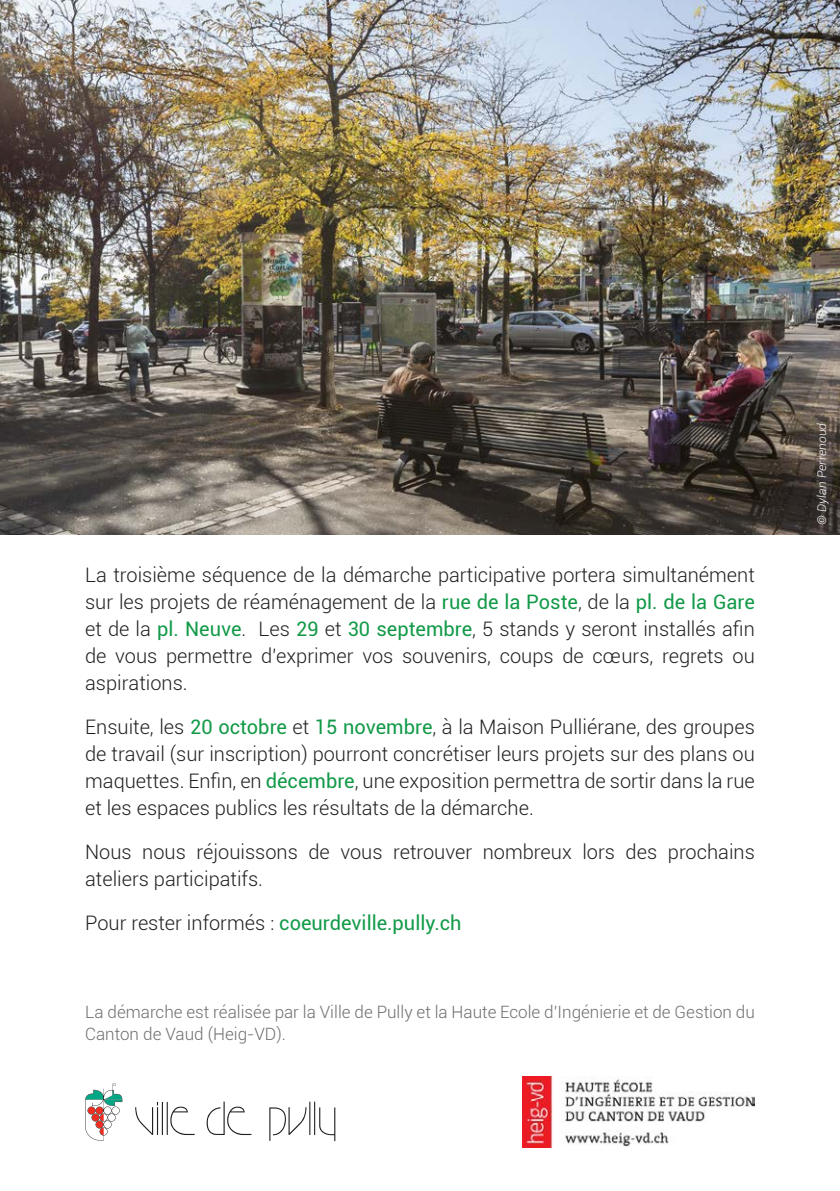
<style>
.page{position:relative;width:840px;height:1191px;background:#fff}
.page>*{position:absolute;margin:0;border:0;box-sizing:border-box;transform-origin:0 0}
.t1{font:300 20px/27px "Roboto";color:#231f20;text-align:justify}
.t2{font:20px "Roboto";color:#129a48}
.t3{font:300 17px/22px "Roboto";color:#6c6d70}
.t4{font:italic 300 12px "Roboto";letter-spacing:.01em;color:#fff}
.s1{font-weight:400;color:#129a48}
.s2{font-weight:300;color:#231f20}
</style>
<div class="page">
<img style="left:0;top:0;width:839px;height:534px">
<svg style="left:269px;top:1101px;width:66px;height:40px"></svg>
<svg style="left:135px;top:1102px;width:59px;height:33px"></svg>
<svg style="left:206px;top:1101px;width:45px;height:34px"></svg>
<svg style="left:85px;top:1083px;width:37px;height:57px"></svg>
<img style="left:522px;top:1076px;width:232px;height:71px">
<p class="t1" style="left:85px;top:561px;width:671px">La troisième séquence de la démarche participative portera simultanément sur les projets de réaménagement de la <span class="s1">rue de la Poste</span>, de la <span class="s1">pl. de la Gare </span>et de la <span class="s1">pl. Neuve</span>. Les <span class="s1">29</span> et <span class="s1">30 septembre</span>, 5 stands y seront installés afin de vous permettre d’exprimer vos souvenirs, coups de cœurs, regrets ou aspirations.</p>
<p class="t1" style="left:85px;top:713px;width:670px">Ensuite, les <span class="s1">20 octobre</span> et <span class="s1">15 novembre</span>, à la Maison Pulliérane, des groupes de travail (sur inscription) pourront concrétiser leurs projets sur des plans ou maquettes. Enfin, en <span class="s1">décembre</span>, une exposition permettra de sortir dans la rue et les espaces publics les résultats de la démarche.</p>
<p class="t1" style="left:85px;top:838px;width:670px">Nous nous réjouissons de vous retrouver nombreux lors des prochains ateliers participatifs.</p>
<p class="t2" style="left:85px;top:909px;width:378px"><span class="s2">Pour rester informés :</span> coeurdeville.pully.ch</p>
<p class="t3" style="left:85px;top:1000px;width:670px">La démarche est réalisée par la Ville de Pully et la Haute Ecole d’Ingénierie et de Gestion du<br>Canton de Vaud (Heig-VD).</p>
<p class="t4" style="left:813px;top:524px;width:103px;rotate:-90deg">© Dylan Perrenoud</p>
</div>
